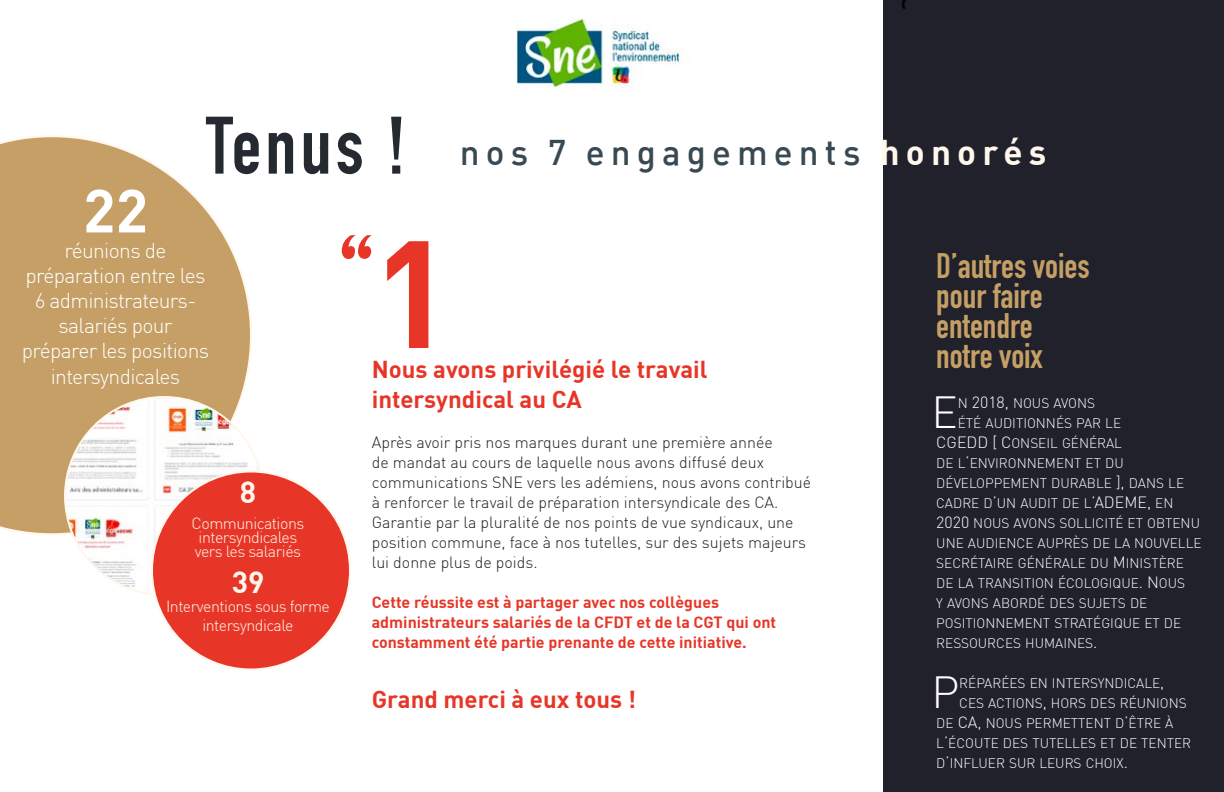
<style>
.page{position:relative;width:1224px;height:792px;background:#fff}
.page>*{position:absolute;margin:0;border:0;box-sizing:border-box;transform-origin:0 0}
.Accroche{font:700 150px "DIN";color:#e73628}
.Titre_de_chapitre{font:80px "DIN Engschrift Std";letter-spacing:.05em;color:#252a31}
.Corps_de_texte___Let{font:700 60px "DIN";color:#fff}
.Accroche-2{font:44.1px "DIN Light SC850";color:#fff}
.Accroche-3{font:35px "DIN Engschrift Std";color:#c59f65}
.Titre_de_chapitre-2{font:500 35px "DIN";letter-spacing:.175em;color:#394954}
.Corps_de_texte___Let-2{font:700 30px "DIN";color:#fff7ec}
.Accroche-4{font:700 24px/30px "DIN";color:#e73628}
.Corps_de_texte___Let-3{font:300 21px/25.2px "DIN";letter-spacing:-.03em;color:#fff;text-align:center}
.Accroche-5{font:300 16px/20px "DIN";color:#20212a}
.Accroche-6{font:700 16px/20px "DIN";color:#e73628}
.Corps_de_texte___Let-4{font:300 16px/14px "DIN";letter-spacing:-.03em;color:#fff7ec}
.Accroche-7{font:13.6px "DIN Light SC850";color:#fff}
.Corps_de_texte___Let-5{font:10px "Bungee";color:#000}
.s1{font-weight:700;color:#fff7ec}
.s2{font-size:16px}
</style>
<div class="page">
<svg style="left:342px;top:235px;width:30px;height:24px"></svg>
<svg style="left:0;top:135px;width:252px;height:400px;background:#cdac7a"></svg>
<img style="left:65px;top:397px;width:198px;height:198px;border-radius:99px">
<div style="left:152px;top:472px;width:198px;height:198px;background:#e73628;border-radius:50%"></div>
<div style="left:884px;top:0;width:340px;height:792px;background:#20212a"></div>
<img style="left:516px;top:18px;width:171px;height:72px">
<p class="Titre_de_chapitre" style="left:206px;top:99px;width:201px">Tenus !</p>
<p class="Corps_de_texte___Let-5" style="left:902px;top:-2px;width:6px">(</p>
<p class="Titre_de_chapitre-2" style="left:460px;top:130px;width:588px">nos 7 engagements <span class="s1">honorés</span></p>
<p class="Corps_de_texte___Let" style="left:83px;top:172px;width:67px">22</p>
<p class="Corps_de_texte___Let-3" style="left:22px;top:237px;width:189px">réunions de préparation entre les<br>6 administrateurs&shy;salariés pour préparer les positions intersyndicales</p>
<p class="Corps_de_texte___Let-2" style="left:240px;top:472px;width:18px">8</p>
<p class="Corps_de_texte___Let-4" style="left:192px;top:516px;width:114px">Communications intersyndicales vers les salariés</p>
<p class="Corps_de_texte___Let-2" style="left:232px;top:562px;width:34px">39</p>
<p class="Corps_de_texte___Let-4" style="left:166px;top:597px;width:165px;line-height:19.2px;text-align:center">Interventions sous forme intersyndicale</p>
<p class="Accroche" style="left:372px;top:196px;width:83px">1</p>
<p class="Accroche-4" style="left:372px;top:353px;width:337px">Nous avons privilégié le travail intersyndical au CA</p>
<p class="Accroche-5" style="left:372px;top:432px;width:441px">Après avoir pris nos marques durant une première année<br>de mandat au cours de laquelle nous avons diffusé deux communications SNE vers les adémiens, nous avons contribué à renforcer le travail de préparation intersyndicale des CA.<br>Garantie par la pluralité de nos points de vue syndicaux, une position commune, face à nos tutelles, sur des sujets majeurs lui donne plus de poids.</p>
<p class="Accroche-6" style="left:372px;top:592px;width:406px">Cette réussite est à partager avec nos collègues administrateurs salariés de la CFDT et de la CGT qui ont constamment été partie prenante de cette initiative.</p>
<p class="Accroche-4" style="left:372px;top:683px;width:266px">Grand merci à eux tous !</p>
<p class="Accroche-3" style="left:936px;top:245px;width:155px">D’autres voies</p>
<p class="Accroche-3" style="left:936px;top:275px;width:108px">pour faire</p>
<p class="Accroche-3" style="left:936px;top:305px;width:98px">entendre</p>
<p class="Accroche-3" style="left:936px;top:335px;width:108px">notre voix</p>
<p class="Accroche-2" style="left:931px;top:385px;width:28px">E</p>
<p class="Accroche-7" style="left:958px;top:395px;width:139px">N <span class="s2">2018,</span> NOUS AVONS</p>
<p class="Accroche-7" style="left:958px;top:415px;width:163px">ÉTÉ AUDITIONNÉS PAR LE</p>
<p class="Accroche-7" style="left:936px;top:435px;width:187px"><span class="s2">CGEDD [ C</span>ONSEIL GÉNÉRAL</p>
<p class="Accroche-7" style="left:936px;top:455px;width:189px">DE L<span class="s2">’</span>ENVIRONNEMENT ET DU</p>
<p class="Accroche-7" style="left:936px;top:475px;width:247px">DÉVELOPPEMENT DURABLE <span class="s2">],</span> DANS LE</p>
<p class="Accroche-7" style="left:936px;top:495px;width:239px">CADRE D<span class="s2">’</span>UN AUDIT DE L<span class="s2">’ADEME,</span> EN</p>
<p class="Accroche-7" style="left:936px;top:515px;width:265px"><span class="s2">2020</span> NOUS AVONS SOLLICITÉ ET OBTENU</p>
<p class="Accroche-7" style="left:936px;top:535px;width:265px">UNE AUDIENCE AUPRÈS DE LA NOUVELLE</p>
<p class="Accroche-7" style="left:936px;top:555px;width:247px">SECRÉTAIRE GÉNÉRALE DU <span class="s2">M</span> INISTÈRE</p>
<p class="Accroche-7" style="left:936px;top:575px;width:250px">DE LA TRANSITION ÉCOLOGIQUE<span class="s2">. N</span> OUS</p>
<p class="Accroche-7" style="left:936px;top:595px;width:210px">Y AVONS ABORDÉ DES SUJETS DE</p>
<p class="Accroche-7" style="left:936px;top:615px;width:244px">POSITIONNEMENT STRATÉGIQUE ET DE</p>
<p class="Accroche-7" style="left:936px;top:635px;width:163px">RESSOURCES HUMAINES<span class="s2">.</span></p>
<p class="Accroche-2" style="left:931px;top:665px;width:22px">P</p>
<p class="Accroche-7" style="left:959px;top:675px;width:207px">RÉPARÉES EN INTERSYNDICALE<span class="s2">,</span></p>
<p class="Accroche-7" style="left:959px;top:695px;width:229px">CES ACTIONS<span class="s2">,</span> HORS DES RÉUNIONS</p>
<p class="Accroche-7" style="left:936px;top:715px;width:239px">DE <span class="s2">CA,</span> NOUS PERMETTENT D<span class="s2">’</span>ÊTRE À</p>
<p class="Accroche-7" style="left:936px;top:735px;width:256px">L<span class="s2">’</span>ÉCOUTE DES TUTELLES ET DE TENTER</p>
<p class="Accroche-7" style="left:936px;top:755px;width:193px">D<span class="s2">’</span>INFLUER SUR LEURS CHOIX<span class="s2">.</span></p>
</div>
